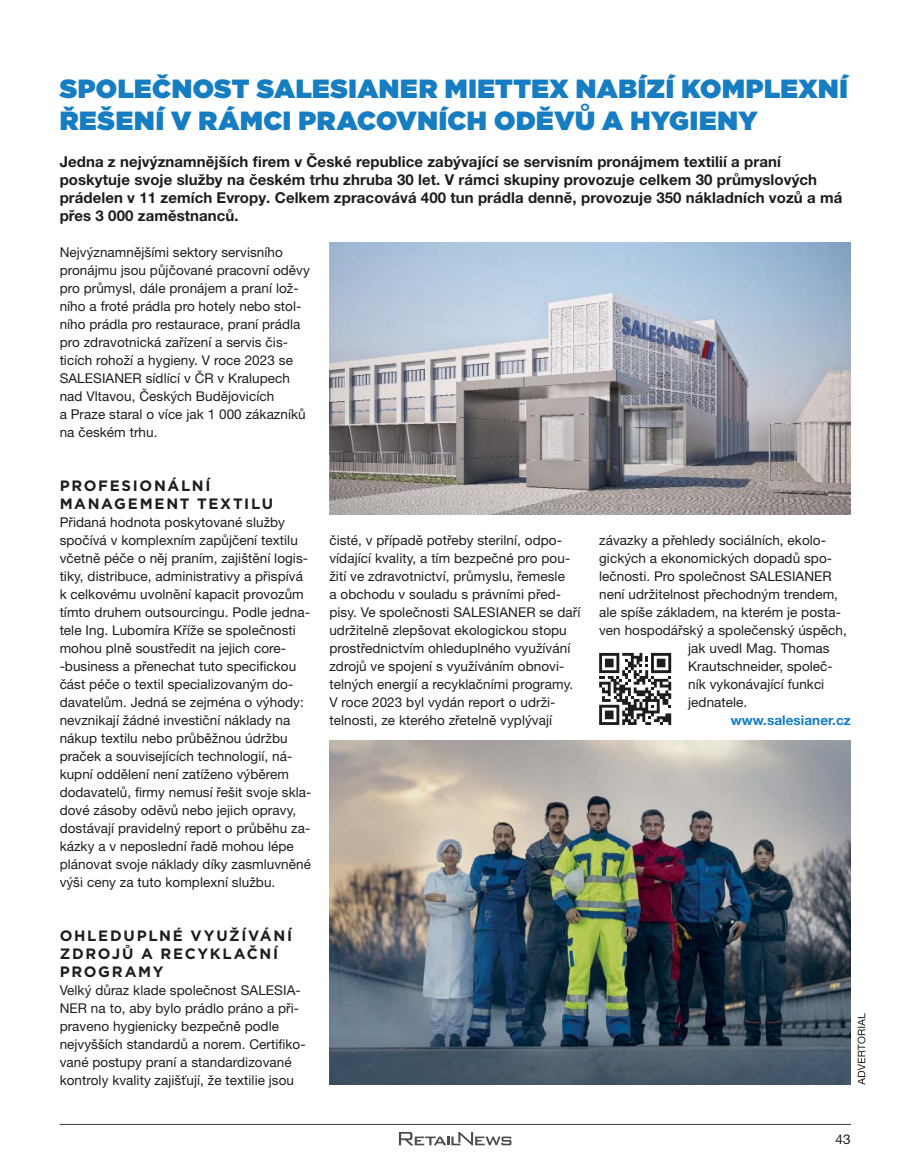
<style>
.page{position:relative;width:902px;height:1170px;background:#fff}
.page>*{position:absolute;margin:0;border:0;box-sizing:border-box;transform-origin:0 0}
.t1{font:900 26.25px/32.4px "Gotham";letter-spacing:.02em;color:#177dc2}
.t2{font:700 15px/18px "Helvetica Neue LT Pro";letter-spacing:.005em;color:#1d1d1b}
.t3{font:700 15px/18px "Gotham";letter-spacing:.115em;color:#1d1d1b}
.t4{font:13.5px/18px "Helvetica Neue LT Pro";letter-spacing:.005em;color:#1d1d1b}
.t5{font:700 13.5px "Helvetica Neue LT Pro";letter-spacing:.005em;color:#177dc2}
</style>
<div class="page">
<svg style="left:399px;top:1132px;width:112px;height:13px"></svg>
<hr style="left:59px;top:1123px;width:791px;height:1px;background:#4c4c4e">
<svg style="left:599px;top:653px;width:72px;height:72px"></svg>
<img style="left:329px;top:740px;width:521px;height:344px">
<img style="left:330px;top:243px;width:520px;height:271px">
<svg style="left:857px;top:1013px;width:8px;height:71px"></svg>
<h1 class="t1" style="left:60px;top:72px;width:789px">SPOLEČNOST SALESIANER MIETTEX NABÍZÍ KOMPLEXNÍ<br>ŘEŠENÍ V RÁMCI PRACOVNÍCH ODĚVŮ A HYGIENY</h1>
<p class="t2" style="left:60px;top:152px;width:784px">Jedna z nejvýznamnějších firem v České republice zabývající se servisním pronájmem textilií a praní poskytuje svoje služby na českém trhu zhruba 30 let. V rámci skupiny provozuje celkem 30 průmyslových prádelen v 11 zemích Evropy. Celkem zpracovává 400 tun prádla denně, provozuje 350 nákladních vozů a má přes 3 000 zaměstnanců.</p>
<p class="t4" style="left:60px;top:242px;width:252px">Nejvýznamnějšími sektory servisního pronájmu jsou půjčované pracovní oděvy pro průmysl, dále pronájem a praní lož&shy;ního a froté prádla pro hotely nebo stol&shy;ního prádla pro restaurace, praní prádla pro zdravotnická zařízení a servis čis&shy;ticích rohoží a hygieny. V roce 2023 se SALESIANER sídlící v ČR v Kralupech nad Vltavou, Českých Budějovicích<br>a Praze staral o více jak 1 000 zákazníků na českém trhu.</p>
<p class="t3" style="left:60px;top:476px;width:215px">PROFESIONÁLNÍ<br>MANAGEMENT TEXTILU</p>
<p class="t4" style="left:60px;top:512px;width:253px">Přidaná hodnota poskytované služby spočívá v komplexním zapůjčení textilu včetně péče o něj praním, zajištění logis&shy;tiky, distribuce, administrativy a přispívá k celkovému uvolnění kapacit provozům tímto druhem outsourcingu. Podle jedna&shy;tele Ing. Lubomíra Kříže se společnosti mohou plně soustředit na jejich core--business a přenechat tuto specifickou část péče o textil specializovaným do&shy;davatelům. Jedná se zejména o výhody: nevznikají žádné investiční náklady na nákup textilu nebo průběžnou údržbu praček a souvisejících technologií, ná&shy;kupní oddělení není zatíženo výběrem dodavatelů, firmy nemusí řešit svoje skla&shy;dové zásoby oděvů nebo jejich opravy, dostávají pravidelný report o průběhu za&shy;kázky a v neposlední řadě mohou lépe plánovat svoje náklady díky zasmluvněné výši ceny za tuto komplexní službu.</p>
<p class="t3" style="left:60px;top:926px;width:234px">OHLEDUPLNÉ VYUŽÍVÁNÍ<br>ZDROJŮ A RECYKLAČNÍ<br>PROGRAMY</p>
<p class="t4" style="left:60px;top:980px;width:247px">Velký důraz klade společnost SALESIA-NER na to, aby bylo prádlo práno a při&shy;praveno hygienicky bezpečně podle nejvyšších standardů a norem. Certifiko&shy;vané postupy praní a standardizované kontroly kvality zajišťují, že textilie jsou</p>
<p class="t4" style="left:329px;top:530px;width:252px">čisté, v případě potřeby sterilní, odpo&shy;vídající kvality, a tím bezpečné pro pou&shy;žití ve zdravotnictví, průmyslu, řemesle<br>a obchodu v souladu s právními před&shy;pisy. Ve společnosti SALESIANER se daří udržitelně zlepšovat ekologickou stopu prostřednictvím ohleduplného využívání zdrojů ve spojení s využíváním obnovi&shy;telných energií a recyklačními programy.<br>V roce 2023 byl vydán report o udrži&shy;telnosti, ze kterého zřetelně vyplývají</p>
<p class="t4" style="left:599px;top:530px;width:228px">závazky a přehledy sociálních, ekolo-</p>
<p class="t4" style="left:599px;top:548px;width:234px">gických a ekonomických dopadů spo-</p>
<p class="t4" style="left:599px;top:566px;width:234px">lečnosti. Pro společnost SALESIANER</p>
<p class="t4" style="left:599px;top:584px;width:240px">není udržitelnost přechodným trendem,</p>
<p class="t4" style="left:599px;top:602px;width:243px">ale spíše základem, na kterém je posta-</p>
<p class="t4" style="left:599px;top:620px;width:249px">ven hospodářský a společenský úspěch,</p>
<p class="t4" style="left:688px;top:638px;width:143px">jak uvedl Mag. Thomas</p>
<p class="t4" style="left:688px;top:656px;width:146px">Krautschneider, společ-</p>
<p class="t4" style="left:688px;top:674px;width:138px">ník vykonávající funkci</p>
<p class="t4" style="left:688px;top:692px;width:61px">jednatele.</p>
<p class="t5" style="left:730px;top:711px;width:122px">www.salesianer.cz</p>
<p class="t4" style="left:835px;top:1130px;width:17px">43</p>
</div>
